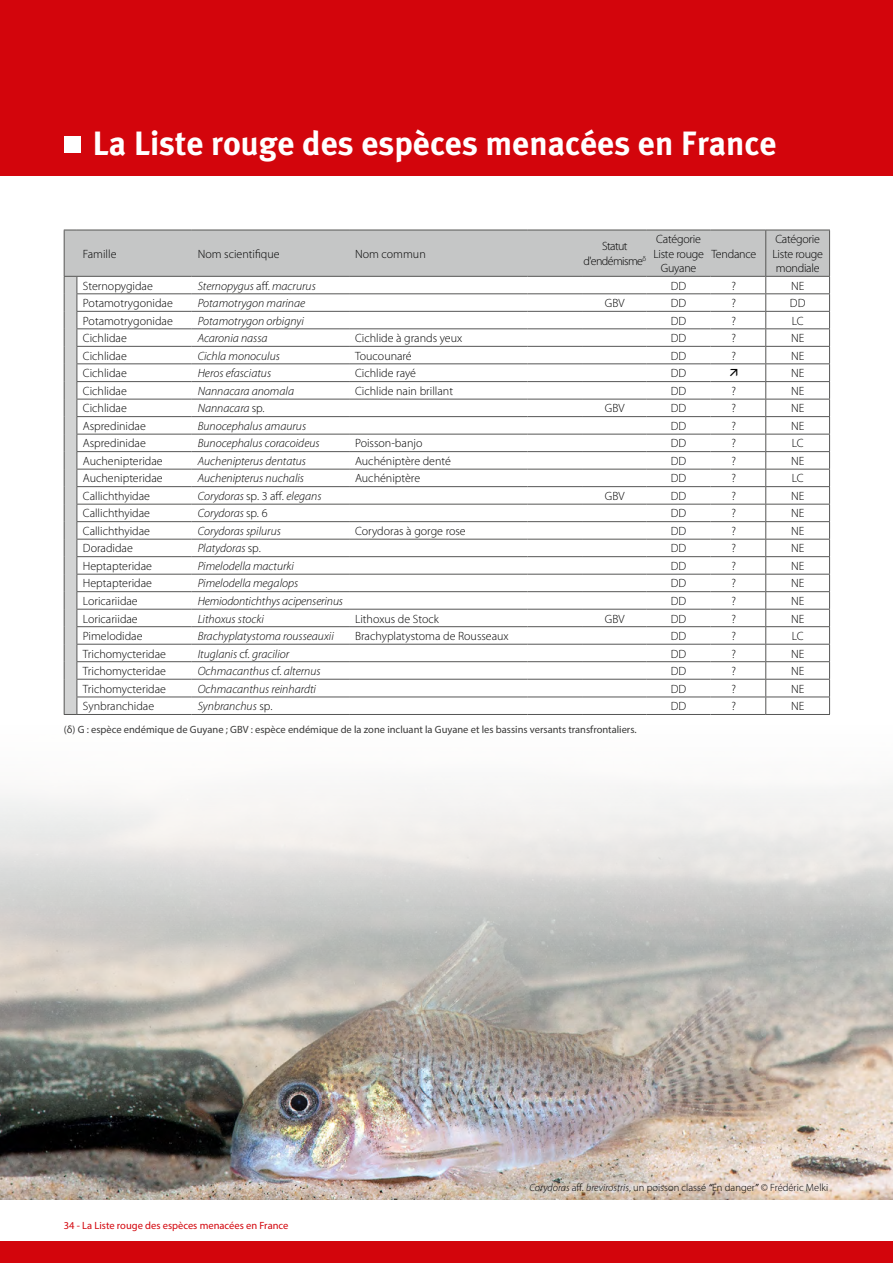
<style>
.page{position:relative;width:893px;height:1263px;background:#fff}
.page>*{position:absolute;margin:0;border:0;box-sizing:border-box;transform-origin:0 0}
.t1{font:700 33.75px "Meta Plus";color:#fff}
.t2{font:300 12px "Myriad Pro";color:#000}
.t3{font:italic 300 12px "Myriad Pro";color:#000}
.t4{font:300 12px/14.4px "Myriad Pro";letter-spacing:-.02em;color:#000;text-align:center}
.t5{font:300 12px/14.4px "Myriad Pro";letter-spacing:-.05em;color:#000;text-align:center}
.t6{font:10.5px "Myriad Pro";color:#3a3a39}
.t7{font:300 10.5px "Myriad Pro";color:#000}
.t8{font:10.5px "Myriad Pro";color:#d3050c}
.s1{font-style:normal}
.s2{font-style:italic}
.s3{font-weight:400;font-style:italic}
</style>
<div class="page">
<div style="left:0;top:0;width:893px;height:176px;background:#d3050c"></div>
<div style="left:0;top:1241px;width:893px;height:22px;background:#d3050c"></div>
<div style="left:64px;top:136px;width:16px;height:17px;background:#fff"></div>
<img style="left:0;top:785px;width:893px;height:414px">
<svg style="left:64px;top:230px;width:766px;height:485px"></svg>
<h1 class="t1" style="left:92px;top:124px;width:686px">La Liste rouge des espèces menacées en France</h1>
<p class="t2" style="left:83px;top:246px;width:35px">Famille</p>
<p class="t2" style="left:198px;top:246px;width:83px">Nom scientifique</p>
<p class="t2" style="left:355px;top:246px;width:72px">Nom commun</p>
<p class="t5" style="left:583px;top:239px;width:64px">Statut d'endémisme<sup>δ</sup></p>
<p class="t4" style="left:653px;top:232px;width:52px">Catégorie<br>Liste rouge<br>Guyane</p>
<p class="t4" style="left:711px;top:246px;width:46px">Tendance</p>
<p class="t4" style="left:772px;top:232px;width:52px;text-align:left">Catégorie<br>Liste rouge mondiale</p>
<p class="t2" style="left:83px;top:278px;width:71px">Sternopygidae</p>
<p class="t3" style="left:198px;top:278px;width:120px">Sternopygus <span class="s1">aff.</span> macrurus</p>
<p class="t2" style="left:671px;top:278px;width:17px">DD</p>
<p class="t2" style="left:732px;top:278px;width:6px">?</p>
<p class="t2" style="left:791px;top:278px;width:15px">NE</p>
<p class="t2" style="left:83px;top:296px;width:91px">Potamotrygonidae</p>
<p class="t3" style="left:198px;top:296px;width:109px">Potamotrygon marinae</p>
<p class="t2" style="left:605px;top:296px;width:21px">GBV</p>
<p class="t2" style="left:671px;top:296px;width:17px">DD</p>
<p class="t2" style="left:732px;top:296px;width:6px">?</p>
<p class="t2" style="left:790px;top:296px;width:17px">DD</p>
<p class="t2" style="left:83px;top:313px;width:91px">Potamotrygonidae</p>
<p class="t3" style="left:198px;top:313px;width:108px">Potamotrygon orbignyi</p>
<p class="t2" style="left:671px;top:313px;width:17px">DD</p>
<p class="t2" style="left:732px;top:313px;width:6px">?</p>
<p class="t2" style="left:792px;top:313px;width:13px">LC</p>
<p class="t2" style="left:83px;top:331px;width:45px">Cichlidae</p>
<p class="t3" style="left:198px;top:331px;width:71px">Acaronia nassa</p>
<p class="t2" style="left:355px;top:331px;width:109px">Cichlide à grands yeux</p>
<p class="t2" style="left:671px;top:331px;width:17px">DD</p>
<p class="t2" style="left:732px;top:331px;width:6px">?</p>
<p class="t2" style="left:791px;top:331px;width:15px">NE</p>
<p class="t2" style="left:83px;top:348px;width:45px">Cichlidae</p>
<p class="t3" style="left:198px;top:348px;width:84px">Cichla monoculus</p>
<p class="t2" style="left:355px;top:348px;width:58px">Toucounaré</p>
<p class="t2" style="left:671px;top:348px;width:17px">DD</p>
<p class="t2" style="left:732px;top:348px;width:6px">?</p>
<p class="t2" style="left:791px;top:348px;width:15px">NE</p>
<p class="t2" style="left:83px;top:366px;width:45px">Cichlidae</p>
<p class="t3" style="left:198px;top:366px;width:75px">Heros efasciatus</p>
<p class="t2" style="left:355px;top:366px;width:63px">Cichlide rayé</p>
<p class="t2" style="left:671px;top:366px;width:17px">DD</p>
<p class="t2" style="left:791px;top:366px;width:15px">NE</p>
<p class="t2" style="left:83px;top:384px;width:45px">Cichlidae</p>
<p class="t3" style="left:198px;top:384px;width:98px">Nannacara anomala</p>
<p class="t2" style="left:355px;top:384px;width:100px">Cichlide nain brillant</p>
<p class="t2" style="left:671px;top:384px;width:17px">DD</p>
<p class="t2" style="left:732px;top:384px;width:6px">?</p>
<p class="t2" style="left:791px;top:384px;width:15px">NE</p>
<p class="t2" style="left:83px;top:401px;width:45px">Cichlidae</p>
<p class="t3" style="left:198px;top:401px;width:68px">Nannacara <span class="s1">sp.</span></p>
<p class="t2" style="left:605px;top:401px;width:21px">GBV</p>
<p class="t2" style="left:671px;top:401px;width:17px">DD</p>
<p class="t2" style="left:732px;top:401px;width:6px">?</p>
<p class="t2" style="left:791px;top:401px;width:15px">NE</p>
<p class="t2" style="left:83px;top:419px;width:65px">Aspredinidae</p>
<p class="t3" style="left:198px;top:419px;width:110px">Bunocephalus amaurus</p>
<p class="t2" style="left:671px;top:419px;width:17px">DD</p>
<p class="t2" style="left:732px;top:419px;width:6px">?</p>
<p class="t2" style="left:791px;top:419px;width:15px">NE</p>
<p class="t2" style="left:83px;top:436px;width:65px">Aspredinidae</p>
<p class="t3" style="left:198px;top:436px;width:123px">Bunocephalus coracoideus</p>
<p class="t2" style="left:355px;top:436px;width:69px">Poisson-banjo</p>
<p class="t2" style="left:671px;top:436px;width:17px">DD</p>
<p class="t2" style="left:732px;top:436px;width:6px">?</p>
<p class="t2" style="left:792px;top:436px;width:13px">LC</p>
<p class="t2" style="left:83px;top:454px;width:81px">Auchenipteridae</p>
<p class="t3" style="left:198px;top:454px;width:110px">Auchenipterus dentatus</p>
<p class="t2" style="left:355px;top:454px;width:97px">Auchéniptère denté</p>
<p class="t2" style="left:671px;top:454px;width:17px">DD</p>
<p class="t2" style="left:732px;top:454px;width:6px">?</p>
<p class="t2" style="left:791px;top:454px;width:15px">NE</p>
<p class="t2" style="left:83px;top:471px;width:81px">Auchenipteridae</p>
<p class="t3" style="left:198px;top:471px;width:108px">Auchenipterus nuchalis</p>
<p class="t2" style="left:355px;top:471px;width:67px">Auchéniptère</p>
<p class="t2" style="left:671px;top:471px;width:17px">DD</p>
<p class="t2" style="left:732px;top:471px;width:6px">?</p>
<p class="t2" style="left:792px;top:471px;width:13px">LC</p>
<p class="t2" style="left:83px;top:489px;width:69px">Callichthyidae</p>
<p class="t3" style="left:198px;top:489px;width:125px">Corydoras <span class="s1">sp. 3 aff.</span> elegans</p>
<p class="t2" style="left:605px;top:489px;width:21px">GBV</p>
<p class="t2" style="left:671px;top:489px;width:17px">DD</p>
<p class="t2" style="left:732px;top:489px;width:6px">?</p>
<p class="t2" style="left:791px;top:489px;width:15px">NE</p>
<p class="t2" style="left:83px;top:506px;width:69px">Callichthyidae</p>
<p class="t3" style="left:198px;top:506px;width:71px">Corydoras <span class="s1">sp. 6</span></p>
<p class="t2" style="left:671px;top:506px;width:17px">DD</p>
<p class="t2" style="left:732px;top:506px;width:6px">?</p>
<p class="t2" style="left:791px;top:506px;width:15px">NE</p>
<p class="t2" style="left:83px;top:524px;width:69px">Callichthyidae</p>
<p class="t3" style="left:198px;top:524px;width:85px">Corydoras spilurus</p>
<p class="t2" style="left:355px;top:524px;width:112px">Corydoras à gorge rose</p>
<p class="t2" style="left:671px;top:524px;width:17px">DD</p>
<p class="t2" style="left:732px;top:524px;width:6px">?</p>
<p class="t2" style="left:791px;top:524px;width:15px">NE</p>
<p class="t2" style="left:83px;top:541px;width:52px">Doradidae</p>
<p class="t3" style="left:198px;top:541px;width:65px">Platydoras <span class="s1">sp.</span></p>
<p class="t2" style="left:671px;top:541px;width:17px">DD</p>
<p class="t2" style="left:732px;top:541px;width:6px">?</p>
<p class="t2" style="left:791px;top:541px;width:15px">NE</p>
<p class="t2" style="left:83px;top:559px;width:71px">Heptapteridae</p>
<p class="t3" style="left:198px;top:559px;width:98px">Pimelodella macturki</p>
<p class="t2" style="left:671px;top:559px;width:17px">DD</p>
<p class="t2" style="left:732px;top:559px;width:6px">?</p>
<p class="t2" style="left:791px;top:559px;width:15px">NE</p>
<p class="t2" style="left:83px;top:576px;width:71px">Heptapteridae</p>
<p class="t3" style="left:198px;top:576px;width:102px">Pimelodella megalops</p>
<p class="t2" style="left:671px;top:576px;width:17px">DD</p>
<p class="t2" style="left:732px;top:576px;width:6px">?</p>
<p class="t2" style="left:791px;top:576px;width:15px">NE</p>
<p class="t2" style="left:83px;top:594px;width:56px">Loricariidae</p>
<p class="t3" style="left:198px;top:594px;width:147px">Hemiodontichthys acipenserinus</p>
<p class="t2" style="left:671px;top:594px;width:17px">DD</p>
<p class="t2" style="left:732px;top:594px;width:6px">?</p>
<p class="t2" style="left:791px;top:594px;width:15px">NE</p>
<p class="t2" style="left:83px;top:611px;width:56px">Loricariidae</p>
<p class="t3" style="left:198px;top:611px;width:68px">Lithoxus stocki</p>
<p class="t2" style="left:355px;top:611px;width:85px">Lithoxus de Stock</p>
<p class="t2" style="left:605px;top:611px;width:21px">GBV</p>
<p class="t2" style="left:671px;top:611px;width:17px">DD</p>
<p class="t2" style="left:732px;top:611px;width:6px">?</p>
<p class="t2" style="left:791px;top:611px;width:15px">NE</p>
<p class="t2" style="left:83px;top:629px;width:61px">Pimelodidae</p>
<p class="t3" style="left:198px;top:629px;width:138px">Brachyplatystoma rousseauxii</p>
<p class="t2" style="left:355px;top:629px;width:155px">Brachyplatystoma de Rousseaux</p>
<p class="t2" style="left:671px;top:629px;width:17px">DD</p>
<p class="t2" style="left:732px;top:629px;width:6px">?</p>
<p class="t2" style="left:792px;top:629px;width:13px">LC</p>
<p class="t2" style="left:83px;top:646px;width:85px">Trichomycteridae</p>
<p class="t3" style="left:198px;top:646px;width:93px">Ituglanis <span class="s1">cf.</span> gracilior</p>
<p class="t2" style="left:671px;top:646px;width:17px">DD</p>
<p class="t2" style="left:732px;top:646px;width:6px">?</p>
<p class="t2" style="left:791px;top:646px;width:15px">NE</p>
<p class="t2" style="left:83px;top:664px;width:85px">Trichomycteridae</p>
<p class="t3" style="left:198px;top:664px;width:124px">Ochmacanthus <span class="s1">cf.</span> alternus</p>
<p class="t2" style="left:671px;top:664px;width:17px">DD</p>
<p class="t2" style="left:732px;top:664px;width:6px">?</p>
<p class="t2" style="left:791px;top:664px;width:15px">NE</p>
<p class="t2" style="left:83px;top:681px;width:85px">Trichomycteridae</p>
<p class="t3" style="left:198px;top:681px;width:120px">Ochmacanthus reinhardti</p>
<p class="t2" style="left:671px;top:681px;width:17px">DD</p>
<p class="t2" style="left:732px;top:681px;width:6px">?</p>
<p class="t2" style="left:791px;top:681px;width:15px">NE</p>
<p class="t2" style="left:83px;top:699px;width:73px">Synbranchidae</p>
<p class="t3" style="left:198px;top:699px;width:76px">Synbranchus <span class="s1">sp.</span></p>
<p class="t2" style="left:671px;top:699px;width:17px">DD</p>
<p class="t2" style="left:732px;top:699px;width:6px">?</p>
<p class="t2" style="left:791px;top:699px;width:15px">NE</p>
<p class="t6" style="left:64px;top:723px;width:574px">(δ) G : espèce endémique de Guyane ; GBV : espèce endémique de la zone incluant la Guyane et les bassins versants transfrontaliers.</p>
<p class="t8" style="left:64px;top:1219px;width:226px">34 - La Liste rouge des espèces menacées en France</p>
<p class="t7" style="left:529px;top:1181px;width:300px"><span class="s2">Corydoras</span> aff. <span class="s2">brevirostris</span>, un poisson classé <span class="s3">“</span>En danger<span class="s3">”</span> © Frédéric Melki</p>
</div>
